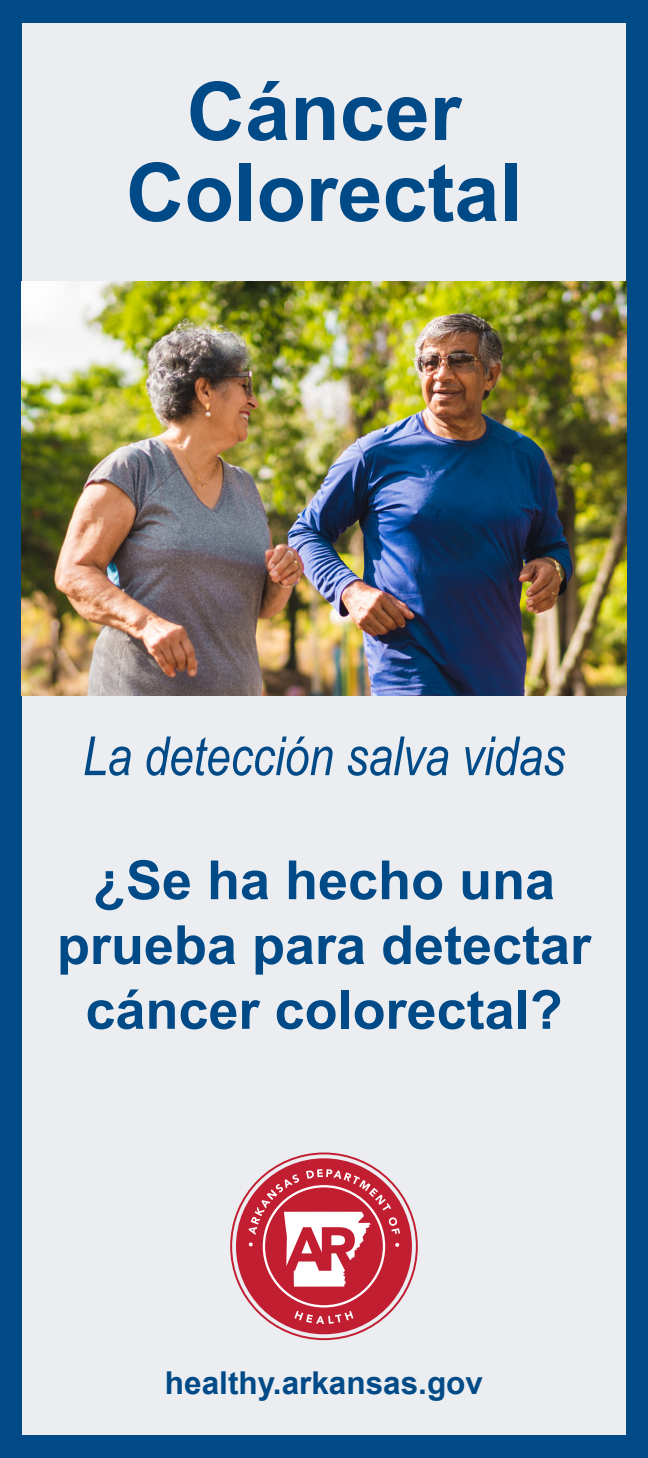
<style>
.page{position:relative;width:648px;height:1458px;background:#fff}
.page>*{position:absolute;margin:0;border:0;box-sizing:border-box;transform-origin:0 0}
.t1{font:700 81px/81px "Arial";color:#004a87;text-align:center}
.t2{font:700 54px/64.8px "Arial";color:#004a87;text-align:center}
.t3{font:italic 54px "Arial Narrow";color:#004a87}
.t4{font:700 31.5px "Arial";color:#004a87}
</style>
<div class="page">
<div style="left:21px;top:23px;width:606px;height:1420px;background:#ebedf1"></div>
<svg style="left:230px;top:1153px;width:188px;height:187px"></svg>
<div style="left:0;top:0;width:648px;height:23px;background:#004a87"></div>
<div style="left:0;top:1435px;width:648px;height:23px;background:#004a87"></div>
<div style="left:0;top:1px;width:21px;height:1442px;background:#004a87"></div>
<div style="left:627px;top:13px;width:21px;height:1442px;background:#004a87"></div>
<img style="left:21px;top:282px;width:606px;height:413px">
<h1 class="t1" style="left:126px;top:72px;width:398px">Cáncer<br>Colorectal</h1>
<p class="t3" style="left:83px;top:719px;width:484px">La detección salva vidas</p>
<p class="t2" style="left:57px;top:848px;width:536px">¿Se ha hecho una prueba para detectar cáncer colorectal?</p>
<p class="t4" style="left:165px;top:1361px;width:320px">healthy.arkansas.gov</p>
</div>
